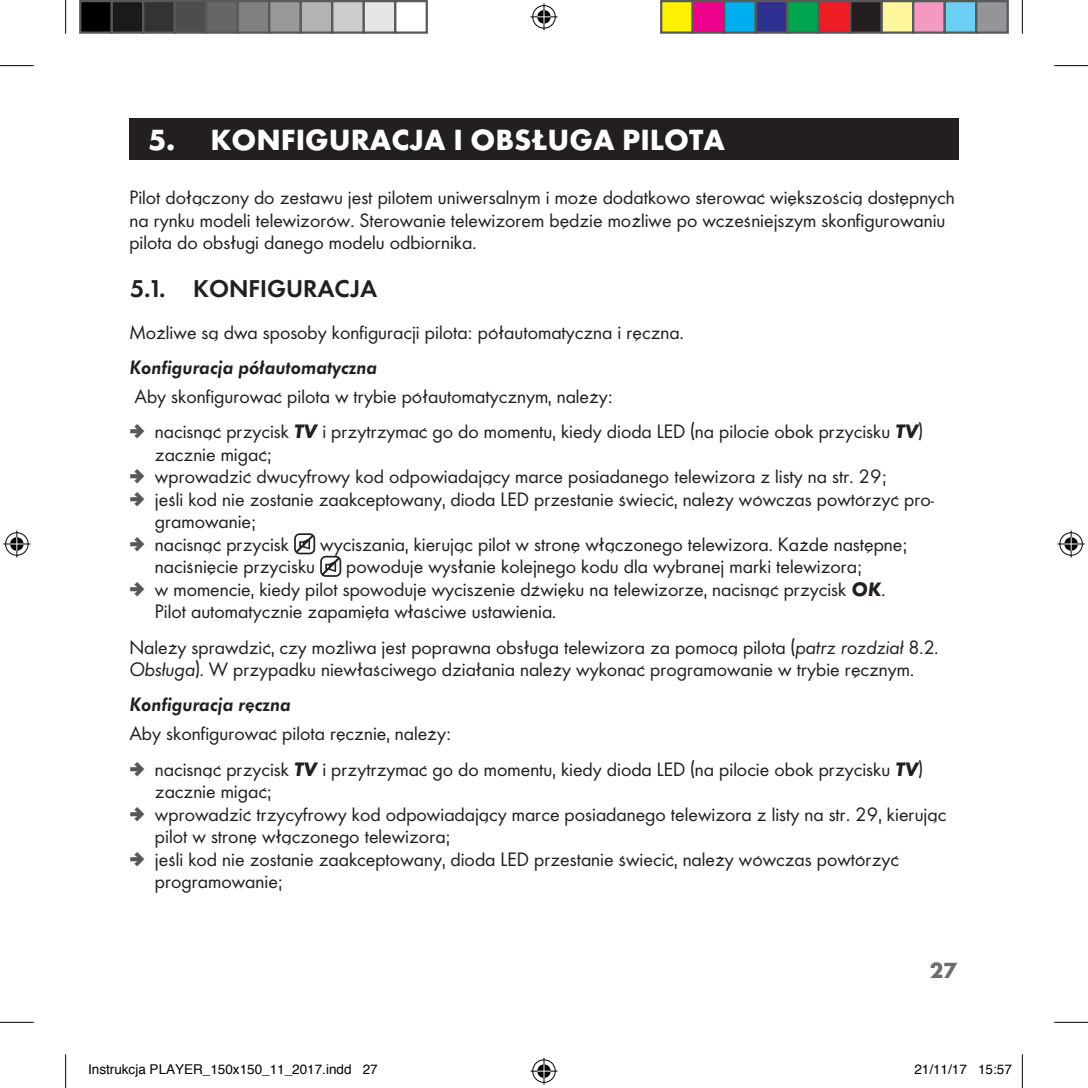
<style>
.page{position:relative;width:1088px;height:1088px;background:#fff}
.page>*{position:absolute;margin:0;border:0;box-sizing:border-box;transform-origin:0 0}
.PARAGRAF_odsyniecie{font:27px "Canal Bold Plain PL";color:#fff}
.Podpunkty_PARAGRAF{font:22.5px "Canal Demi Plain PL";color:#231f20}
.t1{font:20.25px "Canal Bold Plain PL";color:#6c6d70}
.TEKST_PODSTAWOWY{font:18px/22.5px "Canal Light Plain PL";color:#231f20}
.Wyroznienie{font:18px "C+Demi PL";color:#231f20}
.t2{font:13.5px "Helvetica";color:#000}
.s1{font-family:"C+Light PL";color:#57585a}
.s2{font-family:"C+Bold PL"}
.s3{font-family:"C+Light PL"}
</style>
<div class="page">
<div style="left:129px;top:118px;width:830px;height:41px;background:#231f20"></div>
<svg style="left:294px;top:533px;width:47px;height:44px"></svg>
<hr style="left:0;top:65px;width:34px;height:1px;background:#000">
<hr style="left:1054px;top:65px;width:34px;height:1px;background:#000">
<hr style="left:0;top:1022px;width:34px;height:1px;background:#000">
<hr style="left:1054px;top:1022px;width:34px;height:1px;background:#000">
<hr style="left:65px;top:0;width:1px;height:34px;background:#000">
<hr style="left:65px;top:1054px;width:1px;height:34px;background:#000">
<hr style="left:1022px;top:0;width:1px;height:34px;background:#000">
<hr style="left:1022px;top:1054px;width:1px;height:34px;background:#000">
<svg style="left:530px;top:3px;width:27px;height:27px"></svg>
<svg style="left:530px;top:1058px;width:27px;height:27px"></svg>
<svg style="left:3px;top:530px;width:27px;height:27px"></svg>
<svg style="left:1058px;top:530px;width:27px;height:27px"></svg>
<div style="left:80px;top:1px;width:32px;height:32px;background:#000"></div>
<div style="left:79px;top:0;width:34px;height:34px;border:2px solid #595959"></div>
<div style="left:112px;top:1px;width:31px;height:32px;background:#1a1a1a"></div>
<div style="left:111px;top:0;width:33px;height:34px;border:2px solid #595959"></div>
<div style="left:143px;top:1px;width:32px;height:32px;background:#333"></div>
<div style="left:142px;top:0;width:34px;height:34px;border:2px solid #595959"></div>
<div style="left:175px;top:1px;width:31px;height:32px;background:#4d4d4d"></div>
<div style="left:174px;top:0;width:33px;height:34px;border:2px solid #595959"></div>
<div style="left:206px;top:1px;width:32px;height:32px;background:#666"></div>
<div style="left:205px;top:0;width:34px;height:34px;border:2px solid #595959"></div>
<div style="left:238px;top:1px;width:31px;height:32px;background:#808080"></div>
<div style="left:237px;top:0;width:33px;height:34px;border:2px solid #595959"></div>
<div style="left:269px;top:1px;width:32px;height:32px;background:#999"></div>
<div style="left:268px;top:0;width:34px;height:34px;border:2px solid #595959"></div>
<div style="left:301px;top:1px;width:31px;height:32px;background:#b3b3b3"></div>
<div style="left:300px;top:0;width:33px;height:34px;border:2px solid #595959"></div>
<div style="left:332px;top:1px;width:32px;height:32px;background:#ccc"></div>
<div style="left:331px;top:0;width:34px;height:34px;border:2px solid #595959"></div>
<div style="left:364px;top:1px;width:31px;height:32px;background:#e6e6e6"></div>
<div style="left:363px;top:0;width:33px;height:34px;border:2px solid #595959"></div>
<div style="left:394px;top:0;width:34px;height:34px;border:2px solid #595959"></div>
<div style="left:661px;top:1px;width:32px;height:32px;background:#fff101"></div>
<div style="left:660px;top:0;width:34px;height:34px;border:2px solid #595959"></div>
<div style="left:693px;top:1px;width:31px;height:32px;background:#ed028c"></div>
<div style="left:692px;top:0;width:33px;height:34px;border:2px solid #595959"></div>
<div style="left:724px;top:1px;width:32px;height:32px;background:#00aeef"></div>
<div style="left:723px;top:0;width:34px;height:34px;border:2px solid #595959"></div>
<div style="left:756px;top:1px;width:31px;height:32px;background:#2e3092"></div>
<div style="left:755px;top:0;width:33px;height:34px;border:2px solid #595959"></div>
<div style="left:787px;top:1px;width:32px;height:32px;background:#00a54f"></div>
<div style="left:786px;top:0;width:34px;height:34px;border:2px solid #595959"></div>
<div style="left:819px;top:1px;width:31px;height:32px;background:#ee1d23"></div>
<div style="left:818px;top:0;width:33px;height:34px;border:2px solid #595959"></div>
<div style="left:850px;top:1px;width:32px;height:32px;background:#231f20"></div>
<div style="left:849px;top:0;width:34px;height:34px;border:2px solid #595959"></div>
<div style="left:882px;top:1px;width:31px;height:32px;background:#fff79a"></div>
<div style="left:881px;top:0;width:33px;height:34px;border:2px solid #595959"></div>
<div style="left:913px;top:1px;width:32px;height:32px;background:#f499c2"></div>
<div style="left:912px;top:0;width:34px;height:34px;border:2px solid #595959"></div>
<div style="left:945px;top:1px;width:31px;height:32px;background:#6bcff6"></div>
<div style="left:944px;top:0;width:33px;height:34px;border:2px solid #595959"></div>
<div style="left:976px;top:1px;width:32px;height:32px;background:#939598"></div>
<div style="left:975px;top:0;width:34px;height:34px;border:2px solid #595959"></div>
<p class="PARAGRAF_odsyniecie" style="left:149px;top:121px;width:578px">5. KONFIGURACJA I OBSŁUGA PILOTA</p>
<p class="TEKST_PODSTAWOWY" style="left:129px;top:186px;width:827px">Pilot dołączony do zestawu jest pilotem uniwersalnym i może dodatkowo sterować większością dostępnych na rynku modeli telewizorów. Sterowanie telewizorem będzie możliwe po wcześniejszym skonfigurowaniu pilota do obsługi danego modelu odbiornika.</p>
<p class="Podpunkty_PARAGRAF" style="left:129px;top:274px;width:249px">5.1. KONFIGURACJA</p>
<p class="TEKST_PODSTAWOWY" style="left:129px;top:321px;width:556px">Możliwe są dwa sposoby konfiguracji pilota: półautomatyczna i ręczna.</p>
<p class="Wyroznienie" style="left:129px;top:356px;width:249px">Konfiguracja półautomatyczna</p>
<p class="TEKST_PODSTAWOWY" style="left:134px;top:385px;width:480px">Aby skonfigurować pilota w trybie półautomatycznym, należy:</p>
<p class="TEKST_PODSTAWOWY" style="left:155px;top:420px;width:769px;text-indent:-26px"><span class="s1">ª</span> nacisnąć przycisk <span class="s2">TV</span> i przytrzymać go do momentu, kiedy dioda LED (na pilocie obok przycisku <span class="s2">TV</span>) zacznie migać;</p>
<p class="TEKST_PODSTAWOWY" style="left:129px;top:465px;width:758px"><span class="s1">ª</span> wprowadzić dwucyfrowy kod odpowiadający marce posiadanego telewizora z listy na str. 29;</p>
<p class="TEKST_PODSTAWOWY" style="left:155px;top:488px;width:781px;text-indent:-26px"><span class="s1">ª</span> jeśli kod nie zostanie zaakceptowany, dioda LED przestanie świecić, należy wówczas powtórzyć pro&shy;gramowanie;</p>
<p class="TEKST_PODSTAWOWY" style="left:129px;top:533px;width:161px"><span class="s1">ª</span> nacisnąć przycisk</p>
<p class="TEKST_PODSTAWOWY" style="left:320px;top:533px;width:587px">wyciszania, kierując pilot w stronę włączonego telewizora. Każde następne;</p>
<p class="TEKST_PODSTAWOWY" style="left:155px;top:555px;width:162px">naciśnięcie przycisku</p>
<p class="TEKST_PODSTAWOWY" style="left:346px;top:555px;width:516px">powoduje wysłanie kolejnego kodu dla wybranej marki telewizora;</p>
<p class="TEKST_PODSTAWOWY" style="left:155px;top:578px;width:732px;text-indent:-26px"><span class="s1">ª</span> w momencie, kiedy pilot spowoduje wyciszenie dźwięku na telewizorze, nacisnąć przycisk <span class="s2">OK</span>.<br>Pilot automatycznie zapamięta właściwe ustawienia.</p>
<p class="TEKST_PODSTAWOWY" style="left:129px;top:636px;width:811px">Należy sprawdzić, czy możliwa jest poprawna obsługa telewizora za pomocą pilota (<span class="s3">patrz rozdział 8.2.<br>Obsługa</span>). W przypadku niewłaściwego działania należy wykonać programowanie w trybie ręcznym.</p>
<p class="Wyroznienie" style="left:129px;top:693px;width:163px">Konfiguracja ręczna</p>
<p class="TEKST_PODSTAWOWY" style="left:129px;top:722px;width:323px">Aby skonfigurować pilota ręcznie, należy:</p>
<p class="TEKST_PODSTAWOWY" style="left:155px;top:758px;width:769px;text-indent:-26px"><span class="s1">ª</span> nacisnąć przycisk <span class="s2">TV</span> i przytrzymać go do momentu, kiedy dioda LED (na pilocie obok przycisku <span class="s2">TV</span>) zacznie migać;</p>
<p class="TEKST_PODSTAWOWY" style="left:155px;top:803px;width:793px;text-indent:-26px"><span class="s1">ª</span> wprowadzić trzycyfrowy kod odpowiadający marce posiadanego telewizora z listy na str. 29, kierując pilot w stronę włączonego telewizora;</p>
<p class="TEKST_PODSTAWOWY" style="left:155px;top:848px;width:746px;text-indent:-26px"><span class="s1">ª</span> jeśli kod nie zostanie zaakceptowany, dioda LED przestanie świecić, należy wówczas powtórzyć programowanie;</p>
<p class="t1" style="left:930px;top:956px;width:30px">27</p>
<p class="t2" style="left:88px;top:1059px;width:291px">Instrukcja PLAYER_150x150_11_2017.indd 27</p>
<p class="t2" style="left:914px;top:1059px;width:99px">21/11/17 15:57</p>
</div>
